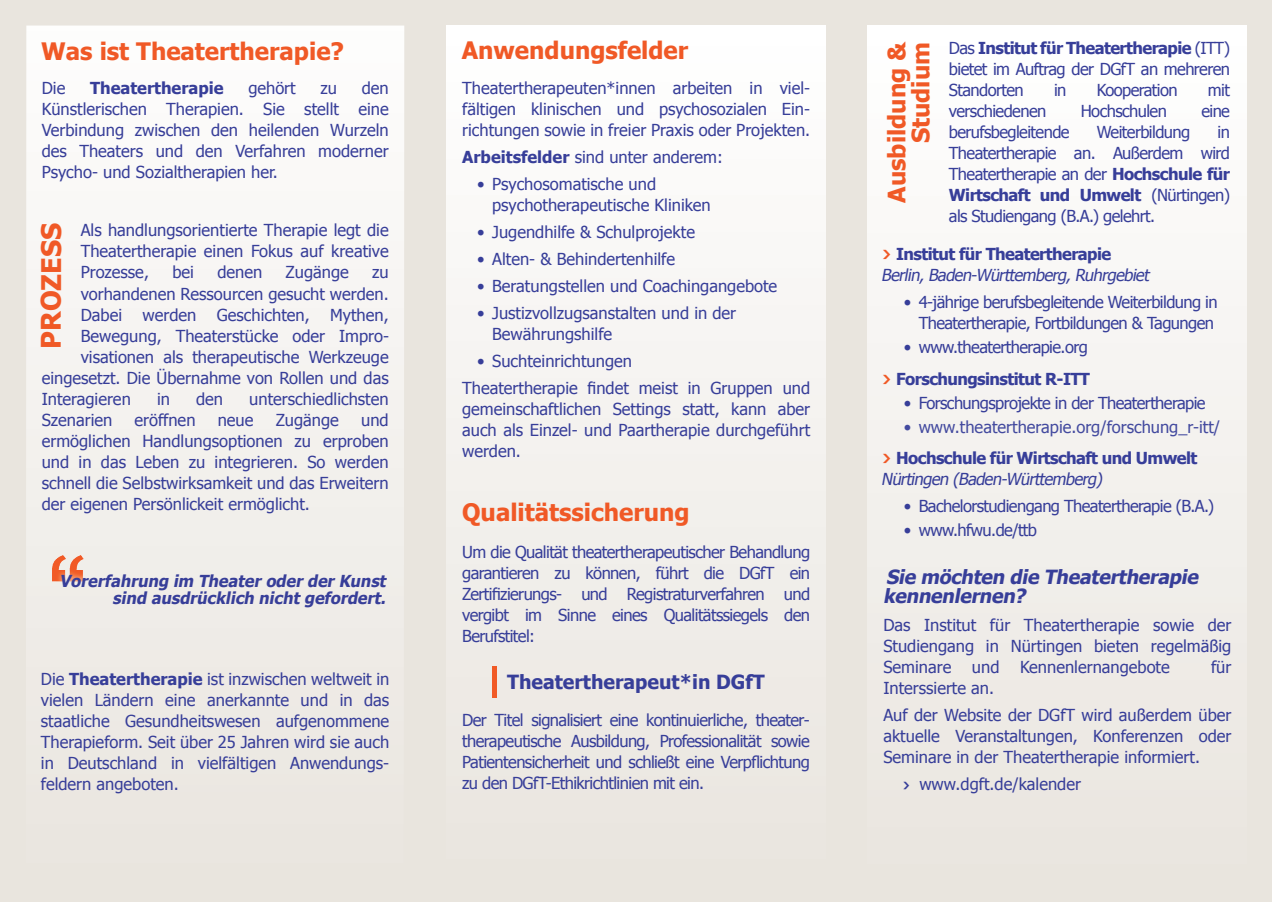
<style>
.page{position:relative;width:1272px;height:902px;background:#fff}
.page>*{position:absolute;margin:0;border:0;box-sizing:border-box;transform-origin:0 0}
.t1{font:700 27px "Tahoma";color:#f05926}
.t2{font:700 24px/24px "Tahoma";color:#f05926;text-align:right}
.t3{font:700 20.4px "Vista Sans";color:#f05926}
.t4{font:italic 700 19.5px/19.5px "Tahoma";color:#373e99}
.t5{font:700 19.5px "Tahoma";color:#373e99}
.t6{font:16.5px/21px "Tahoma";color:#373e99;text-align:justify}
.t7{font:16.5px/21px "Tahoma";letter-spacing:-.035em;color:#373e99;text-align:right}
.t8{font:700 16.5px "Tahoma";letter-spacing:-.035em;color:#373e99}
.t9{font:italic 700 16.5px/16.5px "Tahoma";color:#373e99;text-align:right}
.t10{font:italic 16.5px "Tahoma";color:#373e99}
.t11{font:16.5px "Tahoma";color:#434a9f}
.t12{font:700 16.5px "Tahoma";color:#373e99}
.s1{font-weight:700}
.s2{font-family:"Vista Sans";font-weight:700}
</style>
<div class="page">
<div style="left:0;top:0;width:1272px;height:901px;background:#e9e5de"></div>
<div style="left:868px;top:26px;width:378px;height:850px;background:linear-gradient(to bottom,#fffffe,#e9e5df)"></div>
<svg style="left:26px;top:26px;width:378px;height:560px"></svg>
<div style="left:447px;top:26px;width:378px;height:846px;background:linear-gradient(to bottom,#fffffe,#e9e5df)"></div>
<div style="left:52px;top:555px;width:340px;height:31px;background:#f0eeea"></div>
<img style="left:492px;top:666px;width:5px;height:31px">
<h2 class="t2" style="left:41px;top:41px;width:304px">Was ist Theatertherapie?</h2>
<p class="t6" style="left:42px;top:79px;width:348px;text-indent:320px">den Künstlerischen Therapien. Sie stellt eine Verbindung zwischen den heilenden Wurzeln des Theaters und den Verfahren moderner Psycho- und Sozialtherapien her.</p>
<p class="t6" style="left:42px;top:79px;width:25px">Die</p>
<p class="t12" style="left:90px;top:81px;width:135px">Theatertherapie</p>
<p class="t6" style="left:248px;top:79px;width:49px">gehört</p>
<p class="t6" style="left:320px;top:79px;width:18px">zu</p>
<h1 class="t1" style="left:40px;top:349px;width:127px;rotate:-90deg">PROZESS</h1>
<p class="t6" style="left:81px;top:221px;width:309px">Als handlungsorientierte Therapie legt die Theatertherapie einen Fokus auf kreative Prozesse,</p>
<p class="t6" style="left:172px;top:263px;width:23px">bei</p>
<p class="t6" style="left:217px;top:263px;width:46px">denen</p>
<p class="t6" style="left:286px;top:263px;width:65px">Zugänge</p>
<p class="t6" style="left:372px;top:263px;width:18px">zu</p>
<p class="t6" style="left:81px;top:284px;width:309px">vorhandenen Ressourcen gesucht werden.</p>
<p class="t6" style="left:81px;top:305px;width:309px">Dabei werden Geschichten, Mythen,</p>
<p class="t6" style="left:81px;top:326px;width:310px">Bewegung, Theaterstücke oder Impro-</p>
<p class="t6" style="left:81px;top:347px;width:309px">visationen als therapeutische Werkzeuge</p>
<p class="t6" style="left:42px;top:368px;width:348px">eingesetzt. Die Übernahme von Rollen und das</p>
<p class="t6" style="left:42px;top:389px;width:91px">Interagieren</p>
<p class="t6" style="left:157px;top:389px;width:14px">in</p>
<p class="t6" style="left:196px;top:389px;width:29px">den</p>
<p class="t6" style="left:249px;top:389px;width:141px">unterschiedlichsten</p>
<p class="t6" style="left:42px;top:410px;width:72px">Szenarien</p>
<p class="t6" style="left:135px;top:410px;width:62px">eröffnen</p>
<p class="t6" style="left:218px;top:410px;width:37px">neue</p>
<p class="t6" style="left:276px;top:410px;width:65px">Zugänge</p>
<p class="t6" style="left:42px;top:410px;width:348px;text-indent:319px">und ermöglichen Handlungsoptionen zu erproben und in das Leben zu integrieren. So werden schnell die Selbstwirksamkeit und das Erweitern der eigenen Persönlickeit ermöglicht.</p>
<p class="t9" style="left:60px;top:574px;width:330px">Vorerfahrung im Theater oder der Kunst sind ausdrücklich nicht gefordert.</p>
<p class="t6" style="left:41px;top:669px;width:350px">Die <span class="s1">Theatertherapie</span> ist inzwischen weltweit in vielen Ländern eine anerkannte und in das staatliche Gesundheitswesen aufgenommene Therapieform. Seit über 25 Jahren wird sie auch in Deutschland in vielfältigen Anwendungs&shy;feldern angeboten.</p>
<h2 class="t2" style="left:462px;top:40px;width:228px">Anwendungsfelder</h2>
<p class="t6" style="left:462px;top:78px;width:350px">Theatertherapeuten*innen arbeiten in viel&shy;fältigen klinischen und psychosozialen Ein&shy;richtungen sowie in freier Praxis oder Projekten.</p>
<p class="t6" style="left:462px;top:147px;width:262px"><span class="s1">Arbeitsfelder</span> sind unter anderem:</p>
<p class="t6" style="left:492px;top:174px;width:220px;text-indent:-15px">• Psychosomatische und psychotherapeutische Kliniken</p>
<p class="t6" style="left:477px;top:222px;width:219px">• Jugendhilfe &amp; Schulprojekte</p>
<p class="t6" style="left:477px;top:249px;width:199px">• Alten- &amp; Behindertenhilfe</p>
<p class="t6" style="left:477px;top:276px;width:302px">• Beratungstellen und Coachingangebote</p>
<p class="t6" style="left:492px;top:303px;width:246px;text-indent:-15px">• Justizvollzugsanstalten und in der<br>Bewährungshilfe</p>
<p class="t6" style="left:462px;top:348px;width:350px;line-height:27px;text-indent:15px">• Suchteinrichtungen<br>Theatertherapie findet meist in Gruppen und</p>
<p class="t6" style="left:462px;top:399px;width:349px">gemeinschaftlichen Settings statt, kann aber auch als Einzel- und Paartherapie durchgeführt werden.</p>
<h2 class="t2" style="left:462px;top:502px;width:229px">Qualitätssicherung</h2>
<p class="t6" style="left:462px;top:542px;width:350px">Um die Qualität theatertherapeutischer Behandlung garantieren zu können, führt die DGfT ein Zertifizierungs- und Registraturverfahren und vergibt im Sinne eines Qualitätssiegels den Berufstitel:</p>
<p class="t5" style="left:507px;top:673px;width:259px">Theatertherapeut*in DGfT</p>
<p class="t6" style="left:462px;top:711px;width:349px">Der Titel signalisiert eine kontinuierliche, theater&shy;therapeutische Ausbildung, Professionalität sowie Patientensicherheit und schließt eine Verpflichtung zu den DGfT-Ethikrichtlinien mit ein.</p>
<h2 class="t2" style="left:887px;top:203px;width:163px;rotate:-90deg">Ausbildung &amp;<br>Studium</h2>
<p class="t6" style="left:949px;top:39px;width:283px">Das <span class="s1">Institut für Theatertherapie</span> (ITT) bietet im Auftrag der DGfT an mehreren Standorten</p>
<p class="t6" style="left:1054px;top:81px;width:14px">in</p>
<p class="t7" style="left:1097px;top:81px;width:83px">Kooperation</p>
<p class="t6" style="left:1208px;top:81px;width:24px">mit</p>
<p class="t7" style="left:949px;top:102px;width:99px">verschiedenen</p>
<p class="t7" style="left:1081px;top:102px;width:88px">Hochschulen</p>
<p class="t6" style="left:1201px;top:102px;width:30px">eine</p>
<p class="t7" style="left:949px;top:123px;width:122px">berufsbegleitende</p>
<p class="t7" style="left:1097px;top:123px;width:95px">Weiterbildung</p>
<p class="t6" style="left:949px;top:123px;width:283px;text-indent:269px">in Theatertherapie an. Außerdem wird Theatertherapie an der <span class="s1">Hochschule für Wirtschaft und Umwelt</span> (Nürtingen) als Studiengang (B.A.) gelehrt.</p>
<p class="t8" style="left:896px;top:247px;width:216px">Institut für Theatertherapie</p>
<p class="t10" style="left:881px;top:268px;width:272px">Berlin, Baden-Württemberg, Ruhrgebiet</p>
<p class="t7" style="left:904px;top:293px;width:315px">• 4-jährige berufsbegleitende Weiterbildung in<br>Theatertherapie, Fortbildungen &amp; Tagungen</p>
<p class="t7" style="left:904px;top:338px;width:186px">• www.theatertherapie.org</p>
<p class="t8" style="left:896px;top:372px;width:195px">Forschungsinstitut R-ITT</p>
<p class="t7" style="left:904px;top:393px;width:303px">• Forschungsprojekte in der Theatertherapie</p>
<p class="t11" style="left:904px;top:420px;width:318px">• www.theatertherapie.org/forschung_r-itt/</p>
<p class="t8" style="left:896px;top:451px;width:303px">Hochschule für Wirtschaft und Umwelt</p>
<p class="t10" style="left:881px;top:472px;width:225px">Nürtingen (Baden-Württemberg)</p>
<p class="t7" style="left:904px;top:497px;width:312px">• Bachelorstudiengang Theatertherapie (B.A.)</p>
<p class="t7" style="left:904px;top:521px;width:135px">• www.hfwu.de/ttb</p>
<p class="t4" style="left:883px;top:568px;width:320px">Sie möchten die Theatertherapie kennenlernen?</p>
<p class="t3" style="left:882px;top:244px;width:11px">&gt;</p>
<p class="t3" style="left:882px;top:369px;width:11px">&gt;</p>
<p class="t3" style="left:882px;top:448px;width:11px">&gt;</p>
<p class="t6" style="left:883px;top:615px;width:350px">Das Institut für Theatertherapie sowie der Studiengang in Nürtingen bieten regelmäßig Seminare und Kennenlernangebote</p>
<p class="t6" style="left:1211px;top:657px;width:22px">für</p>
<p class="t6" style="left:883px;top:675px;width:349px;line-height:27px">Interssierte an.<br>Auf der Website der DGfT wird außerdem über</p>
<p class="t6" style="left:883px;top:726px;width:349px">aktuelle Veranstaltungen, Konferenzen oder<br>Seminare in der Theatertherapie informiert.</p>
<p class="t6" style="left:903px;top:774px;width:180px"><span class="s2">&gt;</span> www.dgft.de/kalender</p>
</div>
